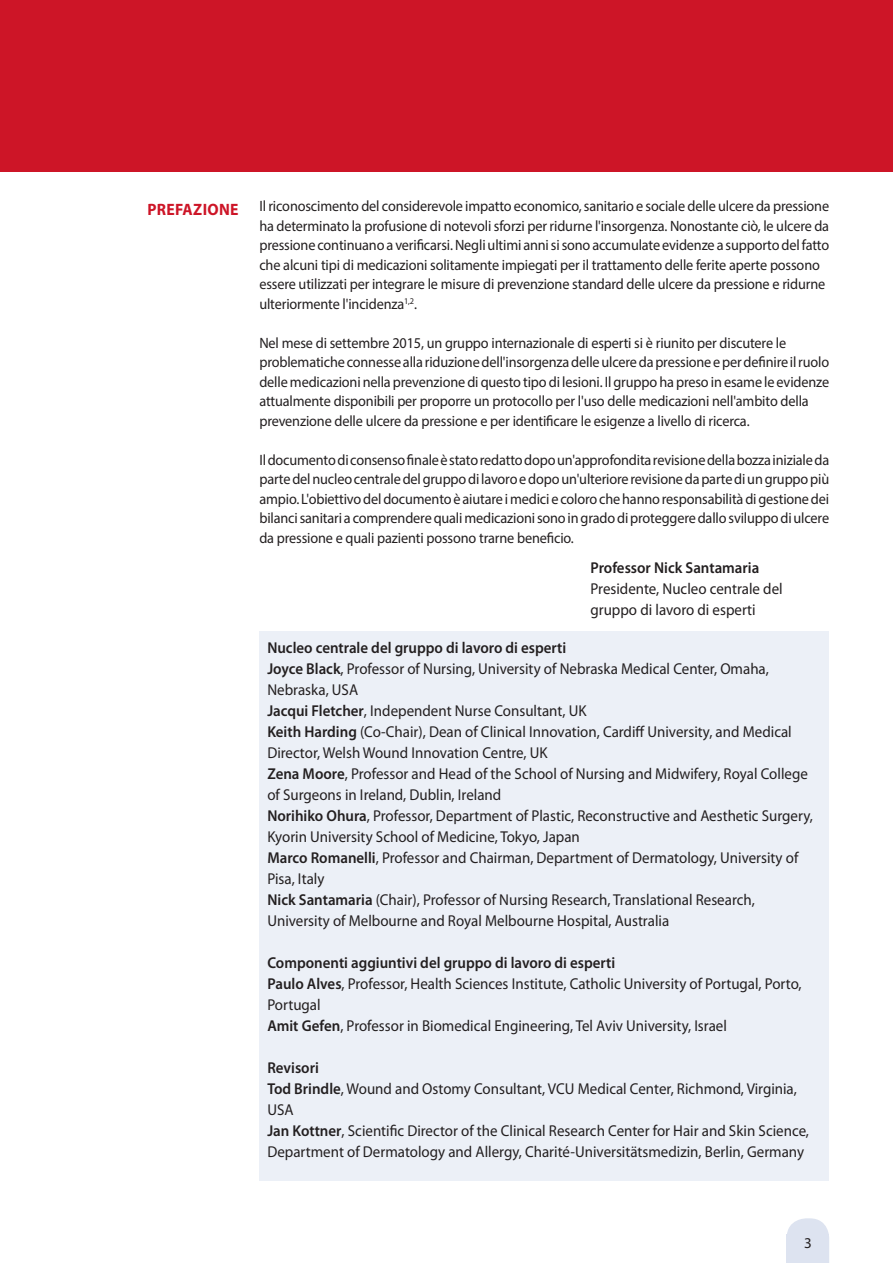
<style>
.page{position:relative;width:893px;height:1263px;background:#fff}
.page>*{position:absolute;margin:0;border:0;box-sizing:border-box;transform-origin:0 0}
.t1{font:700 16.5px "Myriad Pro";letter-spacing:.02em;color:#cd1527;scale:.95 1}
.t2{font:15.75px/21px "Myriad Pro";color:#231f20;scale:.95 1}
.t3{font:600 15.75px "Myriad Pro";color:#231f20;scale:.95 1}
.t4{font:15px/19.5px "Myriad Pro";letter-spacing:-.01em;color:#231f20;scale:.95 1}
.t5{font:15px "Myriad Pro";letter-spacing:-.01em;color:#231f20}
.s1{font-weight:600}
</style>
<div class="page">
<div style="left:0;top:0;width:893px;height:172px;background:#cd1527"></div>
<svg style="left:787px;top:1218px;width:42px;height:16px"></svg>
<div style="left:786px;top:1234px;width:43px;height:29px;background:#dde3f0"></div>
<div style="left:259px;top:631px;width:570px;height:550px;background:#ecf0f7"></div>
<p class="t1" style="left:147px;top:198px;width:97px">PREFAZIONE</p>
<p class="t4" style="left:259px;top:196px;width:601px">Il riconoscimento del considerevole impatto economico, sanitario e sociale delle ulcere da pressione ha determinato la profusione di notevoli sforzi per ridurne l'insorgenza. Nonostante ciò, le ulcere da pressione continuano a verificarsi. Negli ultimi anni si sono accumulate evidenze a supporto del fatto che alcuni tipi di medicazioni solitamente impiegati per il trattamento delle ferite aperte possono essere utilizzati per integrare le misure di prevenzione standard delle ulcere da pressione e ridurne ulteriormente l'incidenza<sup>1,2</sup>.</p>
<p class="t4" style="left:259px;top:333px;width:601px">Nel mese di settembre 2015, un gruppo internazionale di esperti si è riunito per discutere le problematiche connesse alla riduzione dell'insorgenza delle ulcere da pressione e per definire il ruolo delle medicazioni nella prevenzione di questo tipo di lesioni. Il gruppo ha preso in esame le evidenze attualmente disponibili per proporre un protocollo per l'uso delle medicazioni nell'ambito della prevenzione delle ulcere da pressione e per identificare le esigenze a livello di ricerca.</p>
<p class="t4" style="left:259px;top:450px;width:601px;text-align:justify">Il documento di consenso finale è stato redatto dopo un'approfondita revisione della bozza iniziale da parte del nucleo centrale del gruppo di lavoro e dopo un'ulteriore revisione da parte di un gruppo più ampio. L'obiettivo del documento è aiutare i medici e coloro che hanno responsabilità di gestione dei bilanci sanitari a comprendere quali medicazioni sono in grado di proteggere dallo sviluppo di ulcere da pressione e quali pazienti possono trarne beneficio.</p>
<p class="t3" style="left:590px;top:557px;width:179px">Professor Nick Santamaria</p>
<p class="t2" style="left:590px;top:578px;width:204px">Presidente, Nucleo centrale del gruppo di lavoro di esperti</p>
<p class="t2" style="left:267px;top:637px;width:576px"><span class="s1">Nucleo centrale del gruppo di lavoro di esperti<br>Joyce Black</span>, Professor of Nursing, University of Nebraska Medical Center, Omaha, Nebraska, USA<br><span class="s1">Jacqui Fletcher</span>, Independent Nurse Consultant, UK<br><span class="s1">Keith Harding</span> (Co-Chair), Dean of Clinical Innovation, Cardiff University, and Medical Director, Welsh Wound Innovation Centre, UK<br><span class="s1">Zena Moore</span>, Professor and Head of the School of Nursing and Midwifery, Royal College of Surgeons in Ireland, Dublin, Ireland<br><span class="s1">Norihiko Ohura</span>, Professor, Department of Plastic, Reconstructive and Aesthetic Surgery, Kyorin University School of Medicine, Tokyo, Japan<br><span class="s1">Marco Romanelli</span>, Professor and Chairman, Department of Dermatology, University of Pisa, Italy<br><span class="s1">Nick Santamaria</span> (Chair), Professor of Nursing Research, Translational Research, University of Melbourne and Royal Melbourne Hospital, Australia</p>
<p class="t2" style="left:267px;top:952px;width:564px"><span class="s1">Componenti aggiuntivi del gruppo di lavoro di esperti<br>Paulo Alves</span>, Professor, Health Sciences Institute, Catholic University of Portugal, Porto, Portugal<br><span class="s1">Amit Gefen</span>, Professor in Biomedical Engineering, Tel Aviv University, Israel</p>
<p class="t2" style="left:267px;top:1057px;width:572px"><span class="s1">Revisori<br>Tod Brindle</span>, Wound and Ostomy Consultant, VCU Medical Center, Richmond, Virginia, USA<br><span class="s1">Jan Kottner</span>, Scientific Director of the Clinical Research Center for Hair and Skin Science, Department of Dermatology and Allergy, Charité-Universitätsmedizin, Berlin, Germany</p>
<p class="t5" style="left:804px;top:1234px;width:9px">3</p>
</div>
